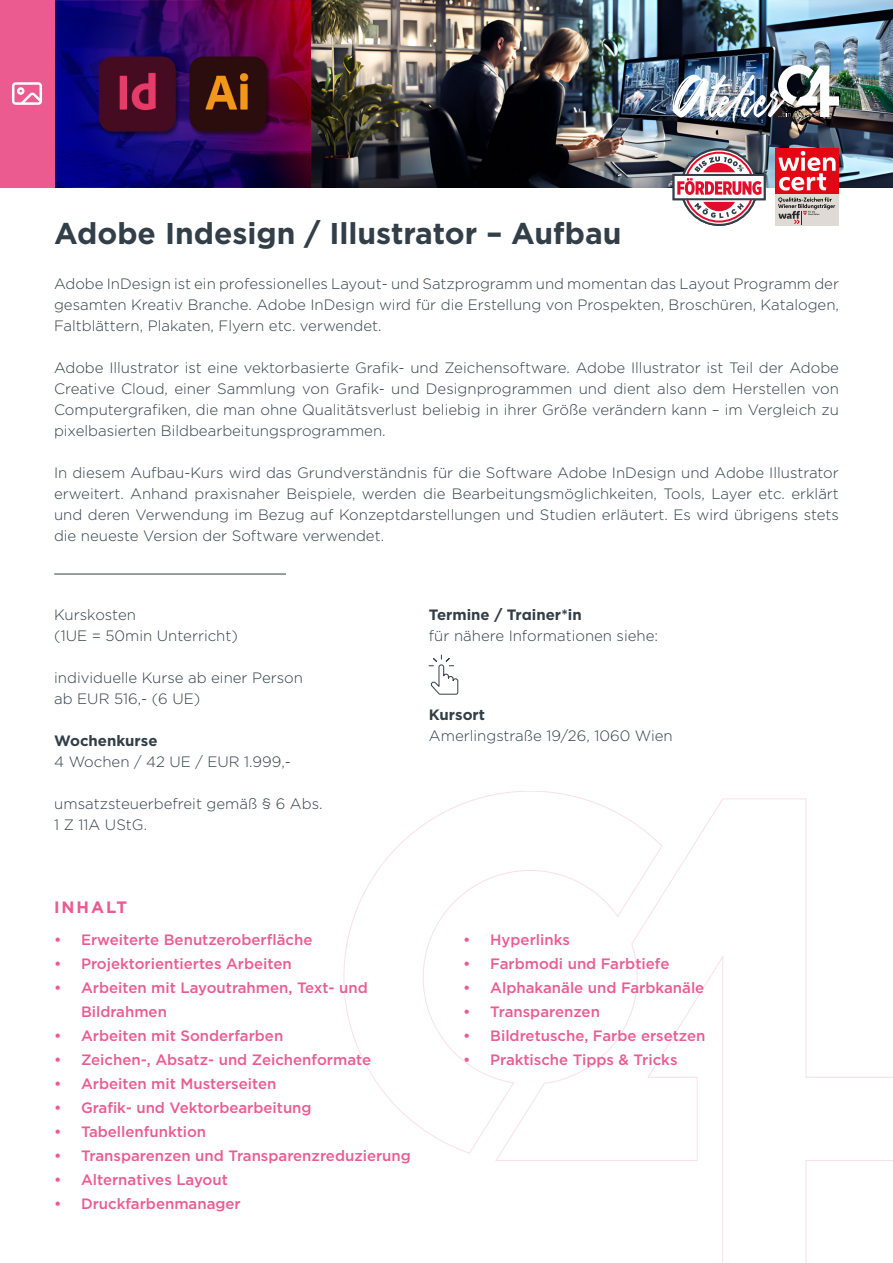
<style>
.page{position:relative;width:893px;height:1263px;background:#fff}
.page>*{position:absolute;margin:0;border:0;box-sizing:border-box;transform-origin:0 0}
.t1{font:700 30px "Gotham";color:#323e48}
.t2{font:700 16.5px "Gotham";letter-spacing:.12em;color:#eb5b90}
.t3{font:300 15px/21px "Gotham";color:#323e48}
.t4{font:500 15px/24px "Gotham";color:#eb5b90}
.t5{font:700 15px "Gotham";color:#323e48}
</style>
<div class="page">
<svg style="left:344px;top:791px;width:549px;height:472px"></svg>
<img style="left:54px;top:0;width:839px;height:187px">
<div style="left:0;top:0;width:54px;height:187px;background:#eb5b90"></div>
<hr style="left:54px;top:574px;width:232px;height:1px;background:#323e48">
<svg style="left:12px;top:82px;width:30px;height:23px"></svg>
<svg style="left:428px;top:654px;width:31px;height:41px"></svg>
<img style="left:672px;top:65px;width:167px;height:58px">
<div style="left:775px;top:194px;width:64px;height:32px;background:#dfdad5"></div>
<div style="left:775px;top:148px;width:64px;height:46px;background:#e30613"></div>
<svg style="left:778px;top:151px;width:58px;height:40px"></svg>
<svg style="left:778px;top:197px;width:57px;height:27px"></svg>
<svg style="left:673px;top:148px;width:93px;height:78px"></svg>
<h1 class="t1" style="left:54px;top:214px;width:569px">Adobe Indesign / Illustrator – Aufbau</h1>
<p class="t3" style="left:54px;top:273px;width:786px;text-align:justify">Adobe InDesign ist ein professionelles Layout- und Satzprogramm und momentan das Layout Programm der gesamten Kreativ Branche. Adobe InDesign wird für die Erstellung von Prospekten, Broschüren, Katalogen, Faltblättern, Plakaten, Flyern etc. verwendet.</p>
<p class="t3" style="left:54px;top:357px;width:786px;text-align:justify">Adobe Illustrator ist eine vektorbasierte Grafik- und Zeichensoftware. Adobe Illustrator ist Teil der Adobe Creative Cloud, einer Sammlung von Grafik- und Designprogrammen und dient also dem Herstellen von Computergrafiken, die man ohne Qualitätsverlust beliebig in ihrer Größe verändern kann – im Vergleich zu pixelbasierten Bildbearbeitungsprogrammen.</p>
<p class="t3" style="left:54px;top:462px;width:786px;text-align:justify">In diesem Aufbau-Kurs wird das Grundverständnis für die Software Adobe InDesign und Adobe Illustrator erweitert. Anhand praxisnaher Beispiele, werden die Bearbeitungsmöglichkeiten, Tools, Layer etc. erklärt und deren Verwendung im Bezug auf Konzeptdarstellungen und Studien erläutert. Es wird übrigens stets die neueste Version der Software verwendet.</p>
<p class="t3" style="left:54px;top:603px;width:185px">Kurskosten<br>(1UE = 50min Unterricht)</p>
<p class="t3" style="left:54px;top:666px;width:250px">individuelle Kurse ab einer Person ab EUR 516,- (6 UE)</p>
<p class="t5" style="left:54px;top:730px;width:105px">Wochenkurse</p>
<p class="t3" style="left:54px;top:750px;width:238px">4 Wochen / 42 UE / EUR 1.999,-</p>
<p class="t3" style="left:54px;top:792px;width:270px">umsatzsteuerbefreit gemäß § 6 Abs.<br>1 Z 11A UStG.</p>
<p class="t5" style="left:429px;top:604px;width:154px">Termine / Trainer*in</p>
<p class="t3" style="left:429px;top:624px;width:231px">für nähere Informationen siehe:</p>
<p class="t5" style="left:429px;top:705px;width:58px">Kursort</p>
<p class="t3" style="left:429px;top:725px;width:245px">Amerlingstraße 19/26, 1060 Wien</p>
<p class="t2" style="left:54px;top:896px;width:75px">INHALT</p>
<p class="t4" style="left:54px;top:927px;width:260px">• Erweiterte Benutzeroberfläche</p>
<p class="t4" style="left:54px;top:951px;width:239px">• Projektorientiertes Arbeiten</p>
<p class="t4" style="left:81px;top:975px;width:288px;text-indent:-27px">• Arbeiten mit Layoutrahmen, Text- und<br>Bildrahmen</p>
<p class="t4" style="left:54px;top:1023px;width:231px">• Arbeiten mit Sonderfarben</p>
<p class="t4" style="left:54px;top:1047px;width:319px">• Zeichen-, Absatz- und Zeichenformate</p>
<p class="t4" style="left:54px;top:1071px;width:224px">• Arbeiten mit Musterseiten</p>
<p class="t4" style="left:54px;top:1095px;width:259px">• Grafik- und Vektorbearbeitung</p>
<p class="t4" style="left:54px;top:1119px;width:154px">• Tabellenfunktion</p>
<p class="t4" style="left:54px;top:1143px;width:358px">• Transparenzen und Transparenzreduzierung</p>
<p class="t4" style="left:54px;top:1167px;width:175px">• Alternatives Layout</p>
<p class="t4" style="left:54px;top:1191px;width:188px">• Druckfarbenmanager</p>
<p class="t4" style="left:463px;top:927px;width:108px">• Hyperlinks</p>
<p class="t4" style="left:463px;top:951px;width:208px">• Farbmodi und Farbtiefe</p>
<p class="t4" style="left:463px;top:975px;width:243px">• Alphakanäle und Farbkanäle</p>
<p class="t4" style="left:463px;top:999px;width:138px">• Transparenzen</p>
<p class="t4" style="left:463px;top:1023px;width:244px">• Bildretusche, Farbe ersetzen</p>
<p class="t4" style="left:463px;top:1047px;width:216px">• Praktische Tipps &amp; Tricks</p>
</div>
